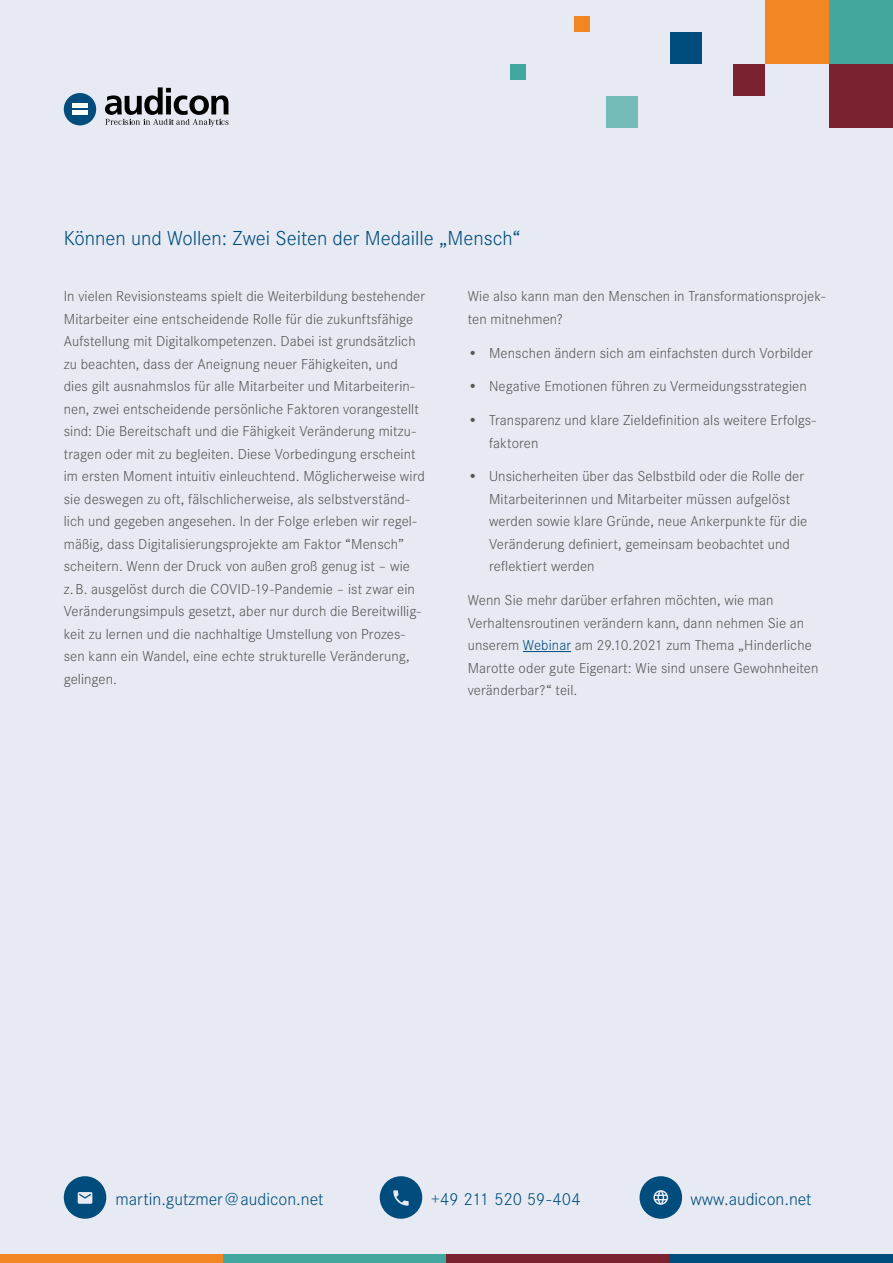
<style>
.page{position:relative;width:893px;height:1263px;background:#e7eaf2}
.page>*{position:absolute;margin:0;border:0;box-sizing:border-box;transform-origin:0 0}
.t1{font:300 21px "Corporate S";color:#004d7d}
.t2{font:300 18px "Corporate S";color:#004d7d}
.t3{font:300 15px/22.5px "Corporate S";letter-spacing:.005em;color:#575756}
.s1{color:#004d7d}
</style>
<div class="page">
<div style="left:64px;top:93px;width:32px;height:32px;background:#004d7d;border-radius:50%"></div>
<div style="left:72px;top:103px;width:16px;height:5px;background:#fff"></div>
<hr style="left:72px;top:111px;width:16px;height:4px;background:#fff">
<svg style="left:105px;top:87px;width:123px;height:40px"></svg>
<div style="left:829px;top:0;width:64px;height:64px;background:#42a89f"></div>
<div style="left:765px;top:0;width:64px;height:64px;background:#f18623"></div>
<div style="left:829px;top:64px;width:64px;height:64px;background:#7a222f"></div>
<div style="left:606px;top:96px;width:32px;height:32px;background:#75bcb9"></div>
<div style="left:574px;top:16px;width:16px;height:16px;background:#f18623"></div>
<div style="left:733px;top:64px;width:32px;height:32px;background:#7a222f"></div>
<div style="left:510px;top:64px;width:16px;height:16px;background:#42a89f"></div>
<div style="left:670px;top:32px;width:32px;height:32px;background:#004d7d"></div>
<div style="left:0;top:1255px;width:223px;height:8px;background:#f18623"></div>
<div style="left:223px;top:1255px;width:223px;height:8px;background:#42a89f"></div>
<div style="left:446px;top:1255px;width:224px;height:8px;background:#7a222f"></div>
<div style="left:670px;top:1255px;width:223px;height:8px;background:#004d7d"></div>
<hr style="left:523px;top:651px;width:48px;height:1px;background:#004d7d">
<div style="left:380px;top:1176px;width:42px;height:43px;background:#004d7d;border-radius:50%"></div>
<svg style="left:393px;top:1190px;width:16px;height:16px"></svg>
<div style="left:639px;top:1176px;width:43px;height:43px;background:#004d7d;border-radius:50%"></div>
<svg style="left:653px;top:1190px;width:15px;height:15px"></svg>
<div style="left:64px;top:1176px;width:42px;height:43px;background:#004d7d;border-radius:50%"></div>
<svg style="left:78px;top:1192px;width:14px;height:12px"></svg>
<h1 class="t1" style="left:64px;top:226px;width:458px">Können und Wollen: Zwei Seiten der Medaille „Mensch“</h1>
<p class="t3" style="left:64px;top:285px;width:363px">In vielen Revisionsteams spielt die Weiterbildung bestehender Mitarbeiter eine entscheidende Rolle für die zukunftsfähige Aufstellung mit Digitalkompetenzen. Dabei ist grundsätzlich zu beachten, dass der Aneignung neuer Fähigkeiten, und dies gilt ausnahmslos für alle Mitarbeiter und Mitarbeiterin&shy;nen, zwei entscheidende persönliche Faktoren vorangestellt sind: Die Bereitschaft und die Fähigkeit Veränderung mitzu&shy;tragen oder mit zu begleiten. Diese Vorbedingung erscheint im ersten Moment intuitiv einleuchtend. Möglicherweise wird sie deswegen zu oft, fälschlicherweise, als selbstverständ&shy;lich und gegeben angesehen. In der Folge erleben wir regel&shy;mäßig, dass Digitalisierungsprojekte am Faktor “Mensch” scheitern. Wenn der Druck von außen groß genug ist – wie z.B. ausgelöst durch die COVID-19-Pandemie – ist zwar ein Veränderungsimpuls gesetzt, aber nur durch die Bereitwillig&shy;keit zu lernen und die nachhaltige Umstellung von Prozes&shy;sen kann ein Wandel, eine echte strukturelle Veränderung, gelingen.</p>
<p class="t3" style="left:468px;top:285px;width:359px">Wie also kann man den Menschen in Transformationsprojek&shy;ten mitnehmen?</p>
<p class="t3" style="left:468px;top:341px;width:347px">• Menschen ändern sich am einfachsten durch Vorbilder</p>
<p class="t3" style="left:468px;top:375px;width:341px">• Negative Emotionen führen zu Vermeidungsstrategien</p>
<p class="t3" style="left:489px;top:409px;width:329px;text-indent:-21px">• Transparenz und klare Zieldefinition als weitere Erfolgs&shy;faktoren</p>
<p class="t3" style="left:489px;top:465px;width:320px;text-indent:-21px">• Unsicherheiten über das Selbstbild oder die Rolle der Mitarbeiterinnen und Mitarbeiter müssen aufgelöst werden sowie klare Gründe, neue Ankerpunkte für die Veränderung definiert, gemeinsam beobachtet und reflektiert werden</p>
<p class="t3" style="left:468px;top:589px;width:352px">Wenn Sie mehr darüber erfahren möchten, wie man Verhaltensroutinen verändern kann, dann nehmen Sie an unserem <span class="s1">Webinar</span> am 29.10.2021 zum Thema „Hinderliche Marotte oder gute Eigenart: Wie sind unsere Gewohnheiten veränderbar?“ teil.</p>
<p class="t2" style="left:116px;top:1188px;width:209px">martin.gutzmer@audicon.net</p>
<p class="t2" style="left:431px;top:1188px;width:151px">+49 211 520 59-404</p>
<p class="t2" style="left:691px;top:1188px;width:123px">www.audicon.net</p>
</div>
